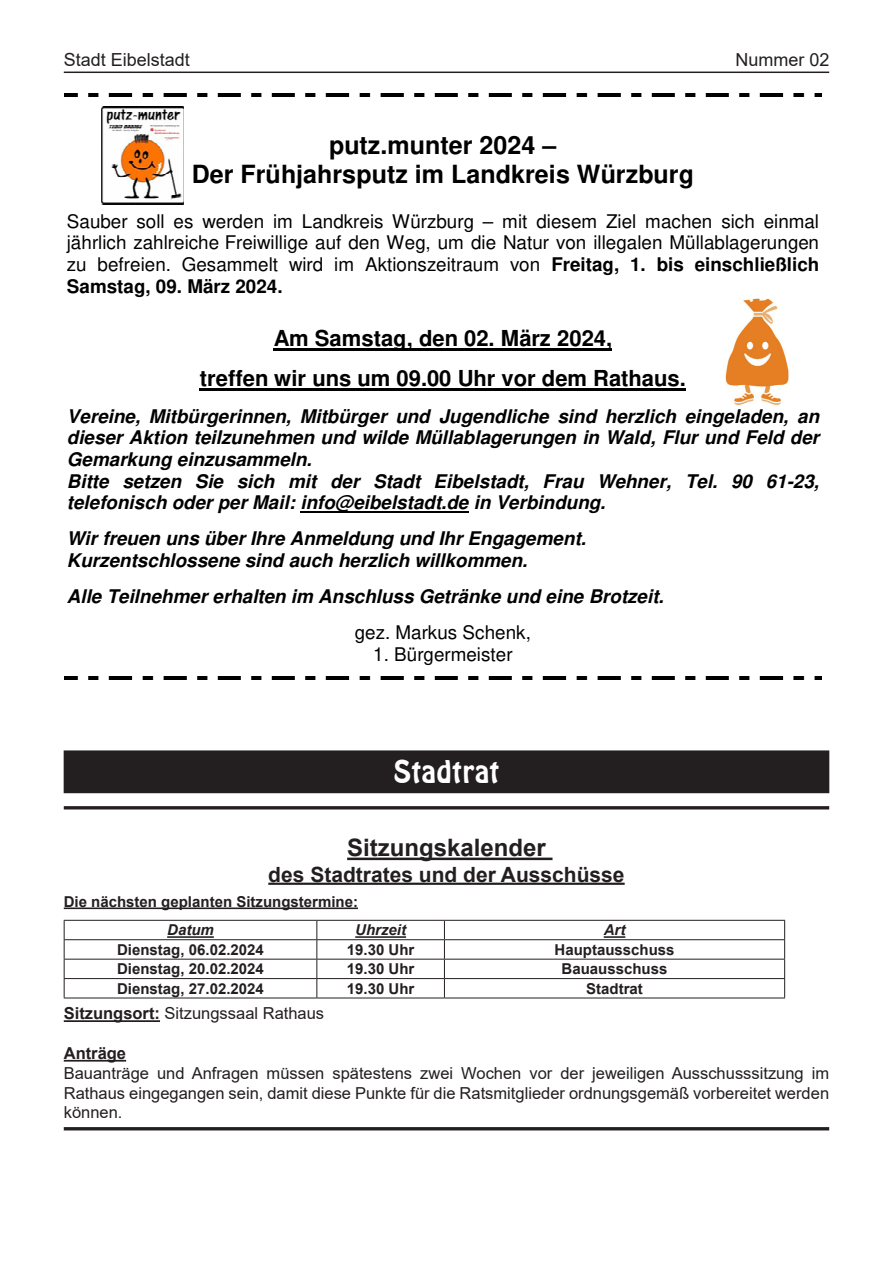
<style>
.page{position:relative;width:893px;height:1263px;background:#fff}
.page>*{position:absolute;margin:0;border:0;box-sizing:border-box;transform-origin:0 0}
.t1{font:30px "Hobo BT";color:#fff}
.t2{font:700 25.05px/28.8px "Helvetica";color:#000;text-align:center}
.t3{font:700 24px "Arial";color:#231f20}
.t4{font:700 22.05px/39.6px "Helvetica";color:#000;text-align:center}
.t5{font:700 21px "Arial";color:#231f20}
.t6{font:italic 700 18.9px/21.6px "Helvetica";color:#000}
.t7{font:18.9px/21.6px "Helvetica";color:#000;text-align:justify}
.t8{font:18px "Arial";color:#231f20}
.t9{font:16.5px/19.8px "Arial";color:#231f20;text-align:justify}
.t10{font:700 16.5px "Arial";color:#231f20}
.t11{font:700 15px "Arial";color:#231f20}
.t12{font:italic 700 15px "Arial";color:#231f20}
.s1{font-weight:700}
</style>
<div class="page">
<hr style="left:64px;top:72px;width:765px;height:1px;background:#231f20">
<img style="left:65px;top:93px;width:756px;height:4px">
<hr style="left:274px;top:348px;width:338px;height:3px;background:#000">
<hr style="left:200px;top:388px;width:486px;height:2px;background:#000">
<hr style="left:300px;top:511px;width:168px;height:2px;background:#000">
<img style="left:65px;top:676px;width:756px;height:3px">
<img style="left:725px;top:298px;width:64px;height:107px">
<img style="left:101px;top:107px;width:83px;height:97px">
<div style="left:64px;top:751px;width:765px;height:42px;background:#231f20"></div>
<div style="left:64px;top:750px;width:765px;height:43px;border:1px solid #231f20"></div>
<hr style="left:64px;top:806px;width:765px;height:3px;background:#231f20">
<hr style="left:347px;top:857px;width:205px;height:3px;background:#231f20">
<hr style="left:268px;top:883px;width:357px;height:2px;background:#231f20">
<hr style="left:64px;top:907px;width:294px;height:2px;background:#231f20">
<hr style="left:64px;top:1020px;width:96px;height:2px;background:#231f20">
<hr style="left:64px;top:1060px;width:62px;height:1px;background:#231f20">
<hr style="left:64px;top:1127px;width:765px;height:3px;background:#231f20">
<hr style="left:64px;top:920px;width:253px;height:1px;background:#231f20">
<hr style="left:317px;top:920px;width:127px;height:1px;background:#231f20">
<hr style="left:444px;top:920px;width:341px;height:1px;background:#231f20">
<hr style="left:64px;top:939px;width:253px;height:1px;background:#231f20">
<hr style="left:317px;top:939px;width:127px;height:1px;background:#231f20">
<hr style="left:444px;top:939px;width:341px;height:1px;background:#231f20">
<hr style="left:64px;top:959px;width:253px;height:1px;background:#231f20">
<hr style="left:317px;top:959px;width:127px;height:1px;background:#231f20">
<hr style="left:444px;top:959px;width:341px;height:1px;background:#231f20">
<hr style="left:64px;top:978px;width:253px;height:1px;background:#231f20">
<svg style="left:64px;top:921px;width:1px;height:77px"></svg>
<hr style="left:317px;top:978px;width:127px;height:1px;background:#231f20">
<svg style="left:316px;top:921px;width:1px;height:77px"></svg>
<hr style="left:444px;top:978px;width:341px;height:1px;background:#231f20">
<svg style="left:444px;top:921px;width:1px;height:77px"></svg>
<svg style="left:784px;top:921px;width:1px;height:77px"></svg>
<hr style="left:64px;top:998px;width:253px;height:1px;background:#231f20">
<hr style="left:317px;top:998px;width:127px;height:1px;background:#231f20">
<hr style="left:444px;top:998px;width:341px;height:1px;background:#231f20">
<hr style="left:167px;top:936px;width:47px;height:2px;background:#231f20">
<hr style="left:355px;top:936px;width:51px;height:2px;background:#231f20">
<hr style="left:604px;top:936px;width:21px;height:2px;background:#231f20">
<p class="t8" style="left:64px;top:48px;width:128px">Stadt Eibelstadt</p>
<p class="t8" style="left:735px;top:48px;width:96px">Nummer 02</p>
<h2 class="t2" style="left:192px;top:133px;width:504px">putz.munter 2024 –<br>Der Frühjahrsputz im Landkreis Würzburg</h2>
<p class="t7" style="left:67px;top:212px;width:754px">Sauber soll es werden im Landkreis Würzburg – mit diesem Ziel machen sich einmal jährlich zahlreiche Freiwillige auf den Weg, um die Natur von illegalen Müllablagerungen zu befreien. Gesammelt wird im Aktionszeitraum von <span class="s1">Freitag, 1. bis einschließlich Samstag, 09. März 2024.</span></p>
<p class="t4" style="left:200px;top:321px;width:488px">Am Samstag, den 02. März 2024,<br>treffen wir uns um 09.00 Uhr vor dem Rathaus.</p>
<p class="t6" style="left:67px;top:407px;width:754px">Vereine, Mitbürgerinnen, Mitbürger und Jugendliche sind herzlich eingeladen, an dieser Aktion teilzunehmen und wilde Müllablagerungen in Wald, Flur und Feld der Gemarkung einzusammeln.<br>Bitte setzen Sie sich mit der Stadt Eibelstadt, Frau Wehner, Tel. 90 61-23, telefonisch oder per Mail: info@eibelstadt.de in Verbindung.</p>
<p class="t6" style="left:67px;top:530px;width:521px">Wir freuen uns über Ihre Anmeldung und Ihr Engagement.<br>Kurzentschlossene sind auch herzlich willkommen.</p>
<p class="t6" style="left:67px;top:587px;width:598px">Alle Teilnehmer erhalten im Anschluss Getränke und eine Brotzeit.</p>
<p class="t7" style="left:355px;top:623px;width:178px">gez. Markus Schenk,</p>
<p class="t7" style="left:373px;top:645px;width:141px">1. Bürgermeister</p>
<h1 class="t1" style="left:393px;top:753px;width:108px">Stadtrat</h1>
<p class="t3" style="left:347px;top:831px;width:200px">Sitzungskalender</p>
<p class="t5" style="left:268px;top:859px;width:358px">des Stadtrates und der Ausschüsse</p>
<p class="t11" style="left:64px;top:891px;width:296px">Die nächsten geplanten Sitzungstermine:</p>
<p class="t12" style="left:167px;top:920px;width:48px">Datum</p>
<p class="t12" style="left:355px;top:920px;width:52px">Uhrzeit</p>
<p class="t12" style="left:604px;top:920px;width:23px">Art</p>
<p class="t11" style="left:117px;top:939px;width:148px">Dienstag, 06.02.2024</p>
<p class="t11" style="left:347px;top:939px;width:69px">19.30 Uhr</p>
<p class="t11" style="left:554px;top:939px;width:122px">Hauptausschuss</p>
<p class="t11" style="left:117px;top:958px;width:148px">Dienstag, 20.02.2024</p>
<p class="t11" style="left:347px;top:958px;width:69px">19.30 Uhr</p>
<p class="t11" style="left:562px;top:958px;width:107px">Bauausschuss</p>
<p class="t11" style="left:117px;top:978px;width:148px">Dienstag, 27.02.2024</p>
<p class="t11" style="left:347px;top:978px;width:69px">19.30 Uhr</p>
<p class="t11" style="left:586px;top:978px;width:58px">Stadtrat</p>
<p class="t9" style="left:64px;top:1003px;width:262px"><span class="s1">Sitzungsort:</span> Sitzungssaal Rathaus</p>
<p class="t10" style="left:64px;top:1041px;width:64px">Anträge</p>
<p class="t9" style="left:64px;top:1063px;width:767px">Bauanträge und Anfragen müssen spätestens zwei Wochen vor der jeweiligen Ausschusssitzung im Rathaus eingegangen sein, damit diese Punkte für die Ratsmitglieder ordnungsgemäß vorbereitet werden können.</p>
</div>
